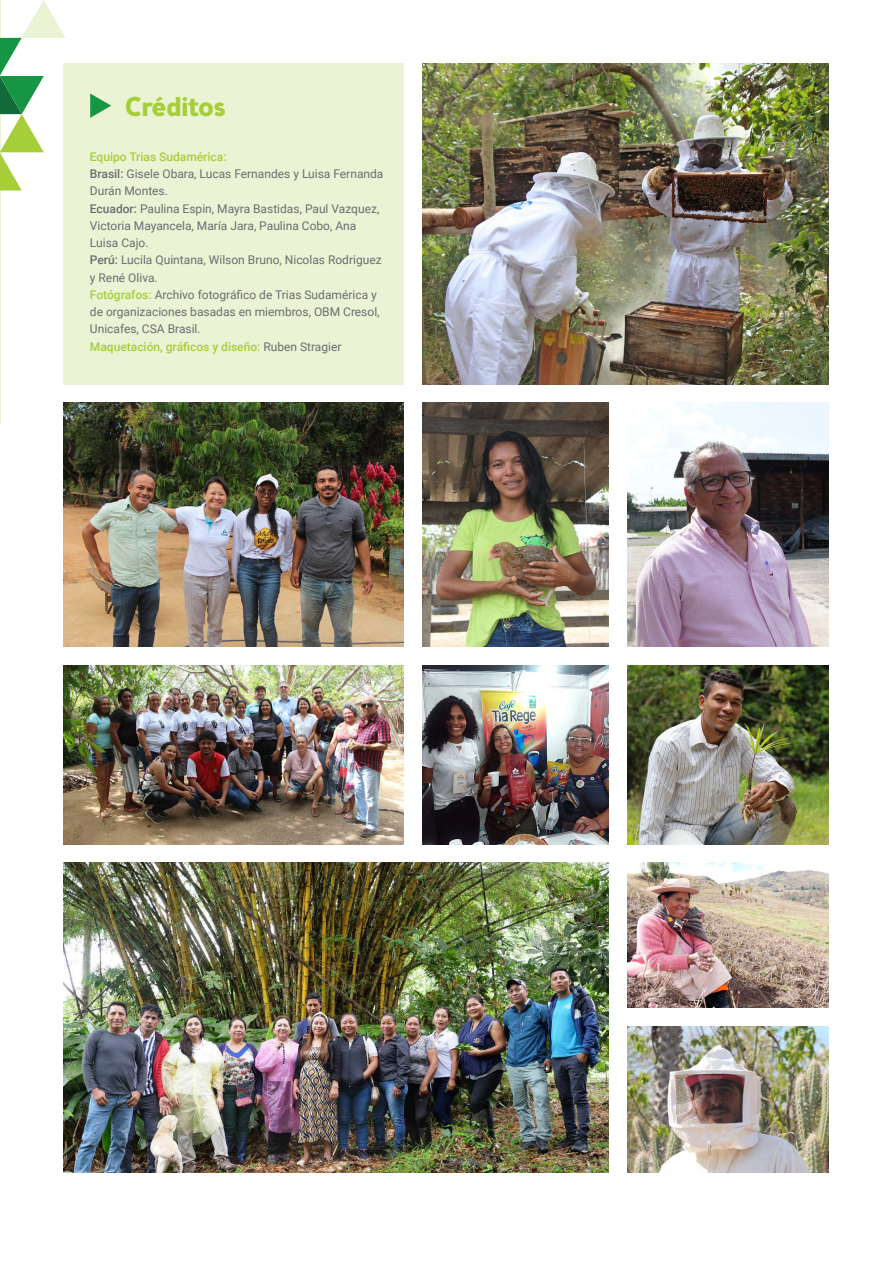
<style>
.page{position:relative;width:893px;height:1263px;background:#fff}
.page>*{position:absolute;margin:0;border:0;box-sizing:border-box;transform-origin:0 0}
.t1{font:700 27px "Brooklyn Samuels Five";color:#a6ce39}
.Trias_broodtekst{font:12px/17.2px "Roboto";color:#6c6d70}
.Trias_broodtekst-2{font:500 12px "Roboto";color:#a6ce39}
.s1{font-weight:500}
.s2{font-weight:500;color:#a6ce39}
.s3{font-weight:400;color:#6c6d70}
</style>
<div class="page">
<svg style="left:0;top:0;width:66px;height:190px"></svg>
<div style="left:63px;top:63px;width:341px;height:322px;background:#eaf3d4"></div>
<svg style="left:90px;top:94px;width:21px;height:24px"></svg>
<img style="left:422px;top:666px;width:187px;height:179px">
<img style="left:422px;top:403px;width:187px;height:243px">
<img style="left:628px;top:403px;width:200px;height:243px">
<img style="left:628px;top:666px;width:200px;height:179px">
<img style="left:628px;top:862px;width:200px;height:145px">
<img style="left:628px;top:1026px;width:200px;height:147px">
<img style="left:63px;top:862px;width:546px;height:311px">
<img style="left:63px;top:666px;width:341px;height:179px">
<img style="left:63px;top:403px;width:341px;height:243px">
<img style="left:422px;top:63px;width:406px;height:322px">
<p class="t1" style="left:125px;top:90px;width:102px">Créditos</p>
<p class="Trias_broodtekst-2" style="left:90px;top:148px;width:138px">Equipo Trias Sudamérica:</p>
<p class="Trias_broodtekst" style="left:90px;top:165px;width:295px"><span class="s1">Brasil:</span> Gisele Obara, Lucas Fernandes y Luisa Fernanda<br>Durán Montes.</p>
<p class="Trias_broodtekst" style="left:90px;top:199px;width:291px"><span class="s1">Ecuador:</span> Paulina Espin, Mayra Bastidas, Paul Vazquez,<br>Victoria Mayancela, María Jara, Paulina Cobo, Ana<br>Luisa Cajo.</p>
<p class="Trias_broodtekst" style="left:90px;top:251px;width:293px"><span class="s1">Perú:</span> Lucila Quintana, Wilson Bruno, Nicolas Rodriguez y René Oliva.</p>
<p class="Trias_broodtekst" style="left:90px;top:286px;width:291px"><span class="s2">Fotógrafos:</span> Archivo fotográfico de Trias Sudamérica y de organizaciones basadas en miembros, OBM Cresol,<br>Unicafes, CSA Brasil.</p>
<p class="Trias_broodtekst-2" style="left:90px;top:338px;width:253px">Maquetación, gráficos y diseño: <span class="s3">Ruben Stragier</span></p>
</div>
